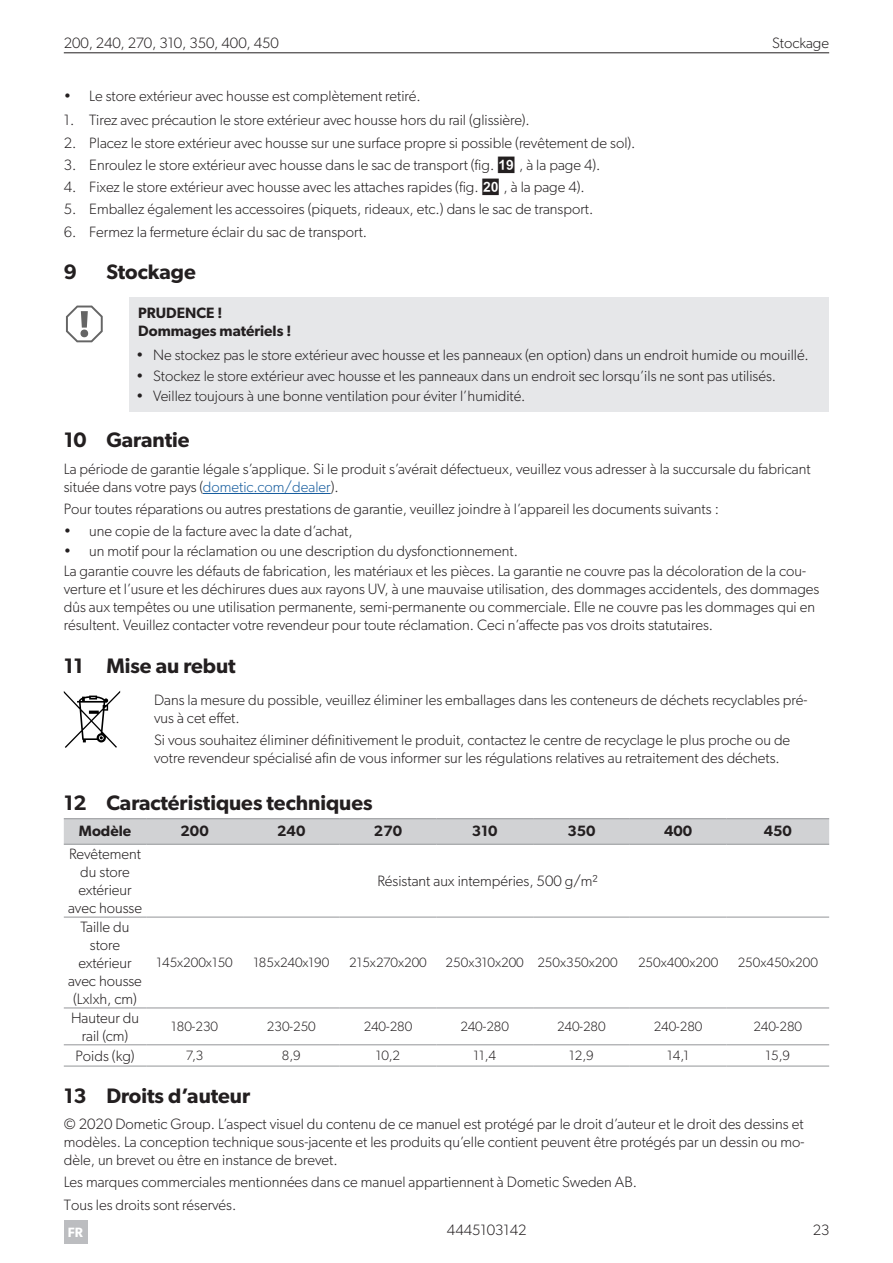
<style>
.page{position:relative;width:893px;height:1263px;background:#fff}
.page>*{position:absolute;margin:0;border:0;box-sizing:border-box;transform-origin:0 0}
.t1{font:600 21px "Gibson";color:#231f20}
.t2{font:300 15px/18px "Gibson";color:#231f20}
.t3{font:600 15px/18px "Gibson";color:#231f20}
.t4{font:300 13.5px "Gibson";color:#231f20}
.t5{font:600 13.5px "Gibson";color:#fff}
.s1{font-family:"Waeco Num";font-weight:400}
.s2{color:#175d9e}
</style>
<div class="page">
<hr style="left:64px;top:52px;width:765px;height:1px;background:#231f20">
<div style="left:64px;top:1221px;width:23px;height:23px;background:#bcbdc0"></div>
<div style="left:130px;top:298px;width:699px;height:32px;background:#e6e7e9"></div>
<div style="left:130px;top:320px;width:699px;height:28px;background:#e6e7e9"></div>
<div style="left:130px;top:342px;width:699px;height:30px;background:#e6e7e9"></div>
<div style="left:130px;top:362px;width:699px;height:30px;background:#e6e7e9"></div>
<div style="left:130px;top:382px;width:699px;height:30px;background:#e6e7e9"></div>
<hr style="left:203px;top:493px;width:128px;height:1px;background:#175d9e">
<svg style="left:64px;top:691px;width:56px;height:57px"></svg>
<svg style="left:64px;top:819px;width:765px;height:25px;background:#cfd0d2"></svg>
<hr style="left:64px;top:1066px;width:82px;height:1px;background:#939598">
<hr style="left:64px;top:1008px;width:82px;height:1px;background:#939598">
<hr style="left:146px;top:1008px;width:97px;height:1px;background:#939598">
<hr style="left:243px;top:1008px;width:97px;height:1px;background:#939598">
<hr style="left:340px;top:1008px;width:96px;height:1px;background:#939598">
<hr style="left:436px;top:1008px;width:97px;height:1px;background:#939598">
<hr style="left:533px;top:1008px;width:97px;height:1px;background:#939598">
<hr style="left:630px;top:1008px;width:97px;height:1px;background:#939598">
<hr style="left:727px;top:1008px;width:102px;height:1px;background:#939598">
<hr style="left:64px;top:1044px;width:82px;height:1px;background:#939598">
<hr style="left:146px;top:1044px;width:97px;height:1px;background:#939598">
<hr style="left:243px;top:1044px;width:97px;height:1px;background:#939598">
<hr style="left:340px;top:1044px;width:96px;height:1px;background:#939598">
<hr style="left:436px;top:1044px;width:97px;height:1px;background:#939598">
<hr style="left:533px;top:1044px;width:97px;height:1px;background:#939598">
<hr style="left:630px;top:1044px;width:97px;height:1px;background:#939598">
<hr style="left:727px;top:1044px;width:102px;height:1px;background:#939598">
<hr style="left:64px;top:818px;width:82px;height:1px;background:#939598">
<hr style="left:146px;top:818px;width:97px;height:1px;background:#939598">
<hr style="left:243px;top:818px;width:97px;height:1px;background:#939598">
<hr style="left:340px;top:818px;width:96px;height:1px;background:#939598">
<hr style="left:436px;top:818px;width:97px;height:1px;background:#939598">
<hr style="left:533px;top:818px;width:97px;height:1px;background:#939598">
<hr style="left:630px;top:818px;width:97px;height:1px;background:#939598">
<hr style="left:727px;top:818px;width:102px;height:1px;background:#939598">
<hr style="left:64px;top:844px;width:82px;height:1px;background:#939598">
<hr style="left:146px;top:844px;width:97px;height:1px;background:#939598">
<hr style="left:243px;top:844px;width:97px;height:1px;background:#939598">
<hr style="left:340px;top:844px;width:96px;height:1px;background:#939598">
<hr style="left:436px;top:844px;width:97px;height:1px;background:#939598">
<hr style="left:533px;top:844px;width:97px;height:1px;background:#939598">
<hr style="left:630px;top:844px;width:97px;height:1px;background:#939598">
<hr style="left:727px;top:844px;width:102px;height:1px;background:#939598">
<hr style="left:64px;top:917px;width:82px;height:1px;background:#939598">
<hr style="left:146px;top:917px;width:97px;height:1px;background:#939598">
<hr style="left:243px;top:917px;width:97px;height:1px;background:#939598">
<hr style="left:340px;top:917px;width:96px;height:1px;background:#939598">
<hr style="left:436px;top:917px;width:97px;height:1px;background:#939598">
<hr style="left:533px;top:917px;width:97px;height:1px;background:#939598">
<hr style="left:630px;top:917px;width:97px;height:1px;background:#939598">
<hr style="left:727px;top:917px;width:102px;height:1px;background:#939598">
<hr style="left:146px;top:1066px;width:97px;height:1px;background:#939598">
<hr style="left:243px;top:1066px;width:97px;height:1px;background:#939598">
<hr style="left:340px;top:1066px;width:96px;height:1px;background:#939598">
<hr style="left:436px;top:1066px;width:97px;height:1px;background:#939598">
<hr style="left:533px;top:1066px;width:97px;height:1px;background:#939598">
<hr style="left:630px;top:1066px;width:97px;height:1px;background:#939598">
<hr style="left:727px;top:1066px;width:102px;height:1px;background:#939598">
<svg style="left:66px;top:306px;width:37px;height:36px"></svg>
<p class="t2" style="left:64px;top:34px;width:217px">200, 240, 270, 310, 350, 400, 450</p>
<p class="t2" style="left:772px;top:34px;width:59px">Stockage</p>
<p class="t2" style="left:64px;top:87px;width:358px">• Le store extérieur avec housse est complètement retiré.</p>
<p class="t2" style="left:64px;top:111px;width:467px">1. Tirez avec précaution le store extérieur avec housse hors du rail (glissière).</p>
<p class="t2" style="left:64px;top:133px;width:573px">2. Placez le store extérieur avec housse sur une surface propre si possible (revêtement de sol).</p>
<p class="t2" style="left:64px;top:155px;width:538px">3. Enroulez le store extérieur avec housse dans le sac de transport (fig. <span class="s1">i</span> , à la page 4).</p>
<p class="t2" style="left:64px;top:178px;width:523px">4. Fixez le store extérieur avec housse avec les attaches rapides (fig. <span class="s1">j</span> , à la page 4).</p>
<p class="t2" style="left:64px;top:200px;width:531px">5. Emballez également les accessoires (piquets, rideaux, etc.) dans le sac de transport.</p>
<p class="t2" style="left:64px;top:222px;width:305px">6. Fermez la fermeture éclair du sac de transport.</p>
<h1 class="t1" style="left:64px;top:259px;width:15px">9</h1>
<h1 class="t1" style="left:106px;top:259px;width:91px">Stockage</h1>
<p class="t3" style="left:138px;top:303px;width:155px">PRUDENCE !<br>Dommages matériels !</p>
<p class="t2" style="left:136px;top:346px;width:674px">• Ne stockez pas le store extérieur avec housse et les panneaux (en option) dans un endroit humide ou mouillé.</p>
<p class="t2" style="left:136px;top:366px;width:641px">• Stockez le store extérieur avec housse et les panneaux dans un endroit sec lorsqu’ils ne sont pas utilisés.</p>
<p class="t2" style="left:136px;top:386px;width:391px">• Veillez toujours à une bonne ventilation pour éviter l’humidité.</p>
<h1 class="t1" style="left:64px;top:427px;width:127px">10 Garantie</h1>
<p class="t2" style="left:64px;top:459px;width:748px">La période de garantie légale s’applique. Si le produit s’avérait défectueux, veuillez vous adresser à la succursale du fabricant située dans votre pays (<span class="s2">dometic.com/dealer</span>).</p>
<p class="t2" style="left:64px;top:500px;width:657px">Pour toutes réparations ou autres prestations de garantie, veuillez joindre à l’appareil les documents suivants :</p>
<p class="t2" style="left:64px;top:522px;width:290px">• une copie de la facture avec la date d’achat,</p>
<p class="t2" style="left:64px;top:541px;width:744px;line-height:20.1px">• un motif pour la réclamation ou une description du dysfonctionnement.<br>La garantie couvre les défauts de fabrication, les matériaux et les pièces. La garantie ne couvre pas la décoloration de la cou-</p>
<p class="t2" style="left:64px;top:580px;width:757px">verture et l’usure et les déchirures dues aux rayons UV, à une mauvaise utilisation, des dommages accidentels, des dommages dûs aux tempêtes ou une utilisation permanente, semi-permanente ou commerciale. Elle ne couvre pas les dommages qui en résultent. Veuillez contacter votre revendeur pour toute réclamation. Ceci n’affecte pas vos droits statutaires.</p>
<h1 class="t1" style="left:64px;top:653px;width:173px">11 Mise au rebut</h1>
<p class="t2" style="left:154px;top:691px;width:655px">Dans la mesure du possible, veuillez éliminer les emballages dans les conteneurs de déchets recyclables pré&shy;vus à cet effet.</p>
<p class="t2" style="left:154px;top:731px;width:638px">Si vous souhaitez éliminer définitivement le produit, contactez le centre de recyclage le plus proche ou de votre revendeur spécialisé afin de vous informer sur les régulations relatives au retraitement des déchets.</p>
<h1 class="t1" style="left:64px;top:790px;width:310px">12 Caractéristiques techniques</h1>
<p class="t3" style="left:79px;top:821px;width:54px">Modèle</p>
<p class="t3" style="left:181px;top:821px;width:30px">200</p>
<p class="t3" style="left:277px;top:821px;width:30px">240</p>
<p class="t3" style="left:374px;top:821px;width:30px">270</p>
<p class="t3" style="left:472px;top:821px;width:27px">310</p>
<p class="t3" style="left:567px;top:821px;width:30px">350</p>
<p class="t3" style="left:664px;top:821px;width:30px">400</p>
<p class="t3" style="left:764px;top:821px;width:30px">450</p>
<p class="t2" style="left:68px;top:844px;width:75px;text-align:center">Revêtement du store extérieur avec housse</p>
<p class="t2" style="left:378px;top:871px;width:222px">Résistant aux intempéries, 500 g/m²</p>
<p class="t2" style="left:68px;top:917px;width:75px;text-align:center">Taille du store extérieur avec housse (Lxlxh, cm)</p>
<p class="t4" style="left:157px;top:954px;width:78px">145x200x150</p>
<p class="t4" style="left:253px;top:954px;width:78px">185x240x190</p>
<p class="t4" style="left:349px;top:954px;width:79px">215x270x200</p>
<p class="t4" style="left:446px;top:954px;width:173px">250x310x200 250x350x200</p>
<p class="t4" style="left:638px;top:954px;width:82px">250x400x200</p>
<p class="t4" style="left:738px;top:954px;width:82px">250x450x200</p>
<p class="t2" style="left:71px;top:1008px;width:70px;text-align:center">Hauteur du rail (cm)</p>
<p class="t4" style="left:171px;top:1018px;width:48px">180-230</p>
<p class="t4" style="left:267px;top:1018px;width:50px">230-250</p>
<p class="t4" style="left:364px;top:1018px;width:50px">240-280</p>
<p class="t4" style="left:460px;top:1018px;width:50px">240-280</p>
<p class="t4" style="left:557px;top:1018px;width:50px">240-280</p>
<p class="t4" style="left:654px;top:1018px;width:50px">240-280</p>
<p class="t4" style="left:754px;top:1018px;width:50px">240-280</p>
<p class="t2" style="left:75px;top:1046px;width:61px">Poids (kg)</p>
<p class="t4" style="left:186px;top:1047px;width:19px">7,3</p>
<p class="t4" style="left:282px;top:1047px;width:20px">8,9</p>
<p class="t4" style="left:376px;top:1047px;width:26px">10,2</p>
<p class="t4" style="left:473px;top:1047px;width:24px">11,4</p>
<p class="t4" style="left:569px;top:1047px;width:26px">12,9</p>
<p class="t4" style="left:667px;top:1047px;width:23px">14,1</p>
<p class="t4" style="left:766px;top:1047px;width:26px">15,9</p>
<h1 class="t1" style="left:64px;top:1083px;width:188px">13 Droits d’auteur</h1>
<p class="t2" style="left:64px;top:1115px;width:742px;text-align:justify">© 2020 Dometic Group. L’aspect visuel du contenu de ce manuel est protégé par le droit d’auteur et le droit des dessins et modèles. La conception technique sous-jacente et les produits qu’elle contient peuvent être protégés par un dessin ou mo&shy;dèle, un brevet ou être en instance de brevet.</p>
<p class="t2" style="left:64px;top:1171px;width:575px;line-height:22.2px">Les marques commerciales mentionnées dans ce manuel appartiennent à Dometic Sweden AB.<br>Tous les droits sont réservés.</p>
<p class="t5" style="left:68px;top:1224px;width:17px">FR</p>
<p class="t2" style="left:447px;top:1220px;width:81px">4445103142</p>
<p class="t2" style="left:813px;top:1220px;width:18px">23</p>
</div>
